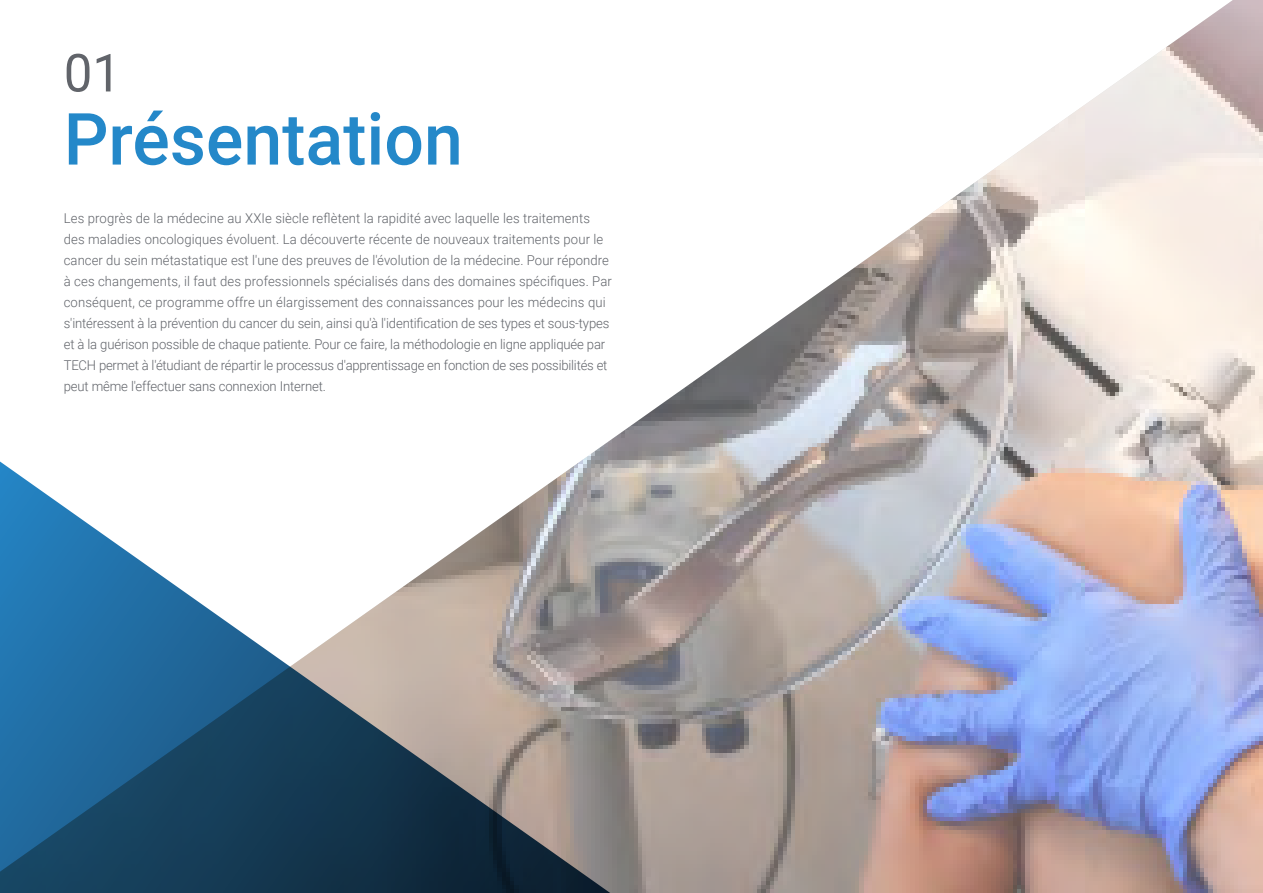
<style>
.page{position:relative;width:1263px;height:893px;background:#fff}
.page>*{position:absolute;margin:0;border:0;box-sizing:border-box;transform-origin:0 0}
.t1{font:500 72px "Roboto";color:#2488c9}
.t2{font:52.5px "Roboto";color:#61646a}
.t3{font:300 13.5px/21px "Roboto";letter-spacing:.005em;color:#61646a}
</style>
<div class="page">
<img style="left:602px;top:0;width:661px;height:893px">
<svg style="left:0;top:446px;width:640px;height:447px"></svg>
<h2 class="t2" style="left:64px;top:36px;width:59px">01</h2>
<h1 class="t1" style="left:64px;top:89px;width:401px">Présentation</h1>
<p class="t3" style="left:64px;top:207px;width:550px">Les progrès de la médecine au XXIe siècle reflètent la rapidité avec laquelle les traitements des maladies oncologiques évoluent. La découverte récente de nouveaux traitements pour le cancer du sein métastatique est l'une des preuves de l'évolution de la médecine. Pour répondre à ces changements, il faut des professionnels spécialisés dans des domaines spécifiques. Par conséquent, ce programme offre un élargissement des connaissances pour les médecins qui s'intéressent à la prévention du cancer du sein, ainsi qu'à l'identification de ses types et sous-types et à la guérison possible de chaque patiente. Pour ce faire, la méthodologie en ligne appliquée par TECH permet à l'étudiant de répartir le processus d'apprentissage en fonction de ses possibilités et peut même l'effectuer sans connexion Internet.</p>
</div>
